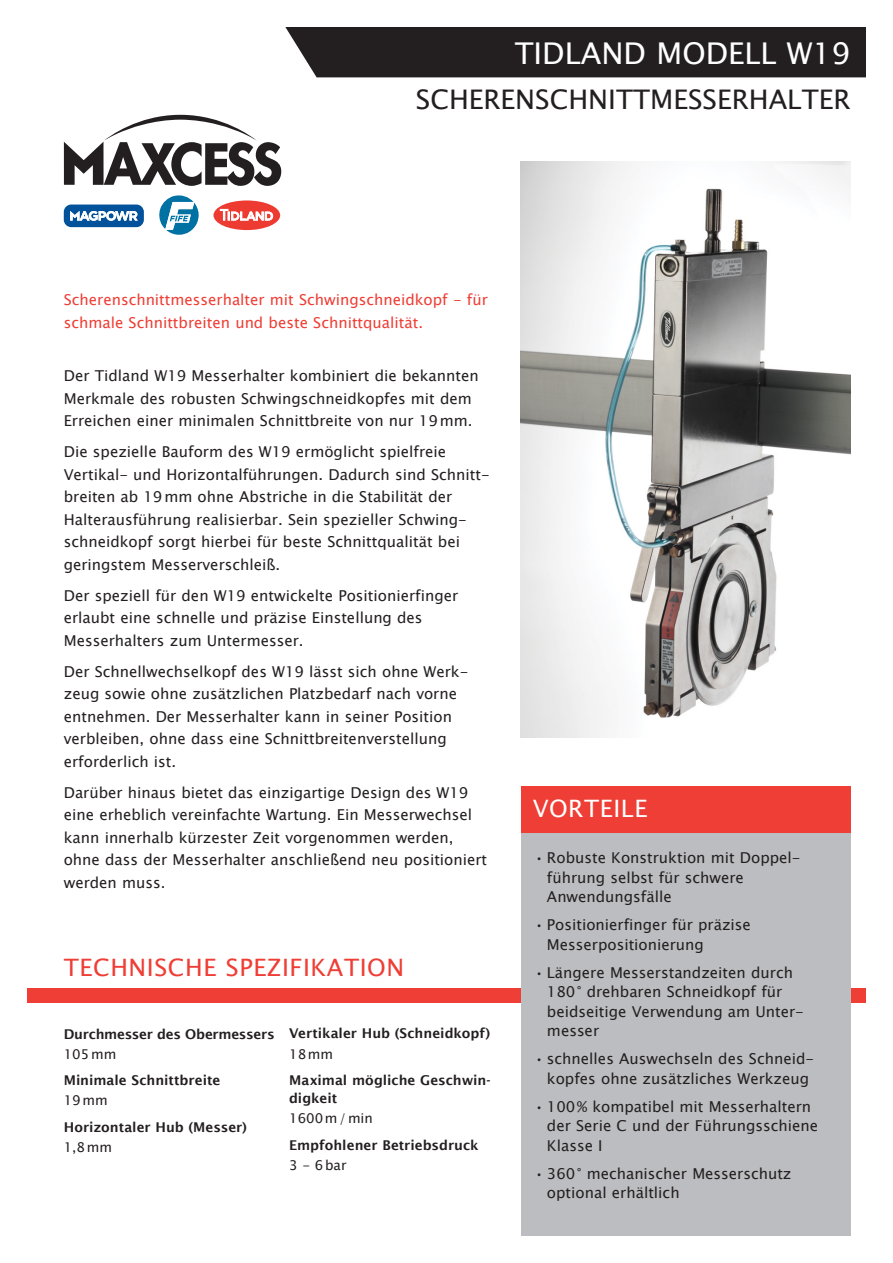
<style>
.page{position:relative;width:893px;height:1263px;background:#fff}
.page>*{position:absolute;margin:0;border:0;box-sizing:border-box;transform-origin:0 0}
.Product_Sheet_Title{font:30px "Lucida Sans Unicode";color:#fff}
.Product_Sheet_Title-2{font:27px "Lucida Sans Unicode";color:#231f20}
.t1{font:24px "Lucida Sans Unicode";letter-spacing:.025em;color:#ee3e35}
.t2{font:24px "Lucida Sans Unicode";letter-spacing:.025em;color:#fff}
.Body{font:15px/22.5px "Lucida Sans Unicode";color:#231f20}
.Body-2{font:15px/22.5px "Lucida Sans Unicode";color:#ee3e35}
.Specs_bold{font:600 13.5px/18px "Lucida Sans";color:#231f20}
.Specs{font:13.5px "Lucida Sans Unicode";color:#231f20}
.Specs_bold-2{font:600 13.5px "Lucida Sans";letter-spacing:-.02em;color:#231f20}
</style>
<div class="page">
<div style="left:27px;top:988px;width:839px;height:14px;background:#ee3e35"></div>
<div style="left:521px;top:833px;width:329px;height:403px;background:#bcbdc0"></div>
<div style="left:521px;top:787px;width:329px;height:46px;background:#ee3e35"></div>
<div style="left:285px;top:27px;width:581px;height:50px;background:#231f20"></div>
<svg style="left:159px;top:195px;width:40px;height:40px"></svg>
<svg style="left:213px;top:200px;width:67px;height:30px"></svg>
<svg style="left:64px;top:115px;width:217px;height:71px"></svg>
<svg style="left:64px;top:205px;width:80px;height:22px"></svg>
<img style="left:521px;top:162px;width:329px;height:576px">
<p class="Product_Sheet_Title" style="left:515px;top:30px;width:337px">TIDLAND MODELL W19</p>
<p class="Product_Sheet_Title-2" style="left:416px;top:78px;width:436px">SCHERENSCHNITTMESSERHALTER</p>
<p class="Body-2" style="left:64px;top:289px;width:426px">Scherenschnittmesserhalter mit Schwingschneidkopf - für schmale Schnittbreiten und beste Schnittqualität.</p>
<p class="Body" style="left:64px;top:365px;width:416px">Der Tidland W19 Messerhalter kombiniert die bekannten<br>Merkmale des robusten Schwingschneidkopfes mit dem<br>Erreichen einer minimalen Schnittbreite von nur 19mm.</p>
<p class="Body" style="left:64px;top:441px;width:427px">Die spezielle Bauform des W19 ermöglicht spielfreie Vertikal- und Horizontalführungen. Dadurch sind Schnitt&shy;breiten ab 19mm ohne Abstriche in die Stabilität der Halterausführung realisierbar. Sein spezieller Schwing&shy;schneidkopf sorgt hierbei für beste Schnittqualität bei geringstem Messerverschleiß.</p>
<p class="Body" style="left:64px;top:584px;width:396px">Der speziell für den W19 entwickelte Positionierfinger erlaubt eine schnelle und präzise Einstellung des<br>Messerhalters zum Untermesser.</p>
<p class="Body" style="left:64px;top:660px;width:406px">Der Schnellwechselkopf des W19 lässt sich ohne Werk&shy;zeug sowie ohne zusätzlichen Platzbedarf nach vorne entnehmen. Der Messerhalter kann in seiner Position verbleiben, ohne dass eine Schnittbreitenverstellung erforderlich ist.</p>
<p class="Body" style="left:64px;top:781px;width:425px">Darüber hinaus bietet das einzigartige Design des W19 eine erheblich vereinfachte Wartung. Ein Messerwechsel kann innerhalb kürzester Zeit vorgenommen werden, ohne dass der Messerhalter anschließend neu positioniert werden muss.</p>
<h3 class="t1" style="left:64px;top:948px;width:342px">TECHNISCHE SPEZIFIKATION</h3>
<p class="Specs_bold-2" style="left:64px;top:1026px;width:212px">Durchmesser des Obermessers</p>
<p class="Specs" style="left:64px;top:1043px;width:54px">105mm</p>
<p class="Specs_bold" style="left:64px;top:1071px;width:158px">Minimale Schnittbreite</p>
<p class="Specs" style="left:64px;top:1090px;width:45px">19mm</p>
<p class="Specs_bold" style="left:64px;top:1118px;width:185px">Horizontaler Hub (Messer)</p>
<p class="Specs" style="left:64px;top:1136px;width:50px">1,8mm</p>
<p class="Specs_bold" style="left:289px;top:1024px;width:203px">Vertikaler Hub (Schneidkopf)</p>
<p class="Specs" style="left:289px;top:1043px;width:45px">18mm</p>
<p class="Specs_bold" style="left:289px;top:1071px;width:203px">Maximal mögliche Geschwin&shy;digkeit</p>
<p class="Specs" style="left:289px;top:1108px;width:85px">1600m/min</p>
<p class="Specs_bold" style="left:289px;top:1136px;width:191px">Empfohlener Betriebsdruck</p>
<p class="Specs" style="left:289px;top:1154px;width:59px">3 - 6bar</p>
<h3 class="t2" style="left:533px;top:790px;width:116px">VORTEILE</h3>
<p class="Body" style="left:547px;top:848px;width:255px;line-height:19.5px;text-indent:-12px">• Robuste Konstruktion mit Doppel&shy;führung selbst für schwere<br>Anwendungsfälle</p>
<p class="Body" style="left:547px;top:915px;width:205px;line-height:19.5px;text-indent:-12px">• Positionierfinger für präzise<br>Messerpositionierung</p>
<p class="Body" style="left:547px;top:963px;width:258px;line-height:19.5px;text-indent:-12px">• Längere Messerstandzeiten durch<br>180° drehbaren Schneidkopf für beidseitige Verwendung am Unter&shy;messer</p>
<p class="Body" style="left:535px;top:1049px;width:281px;line-height:19.5px;text-align:center">• schnelles Auswechseln des Schneid&shy;kopfes ohne zusätzliches Werkzeug</p>
<p class="Body" style="left:547px;top:1097px;width:273px;line-height:19.5px;text-indent:-12px">• 100% kompatibel mit Messerhaltern der Serie C und der Führungsschiene<br>Klasse I</p>
<p class="Body" style="left:547px;top:1164px;width:246px;line-height:19.5px;text-indent:-12px">• 360° mechanischer Messerschutz optional erhältlich</p>
</div>
